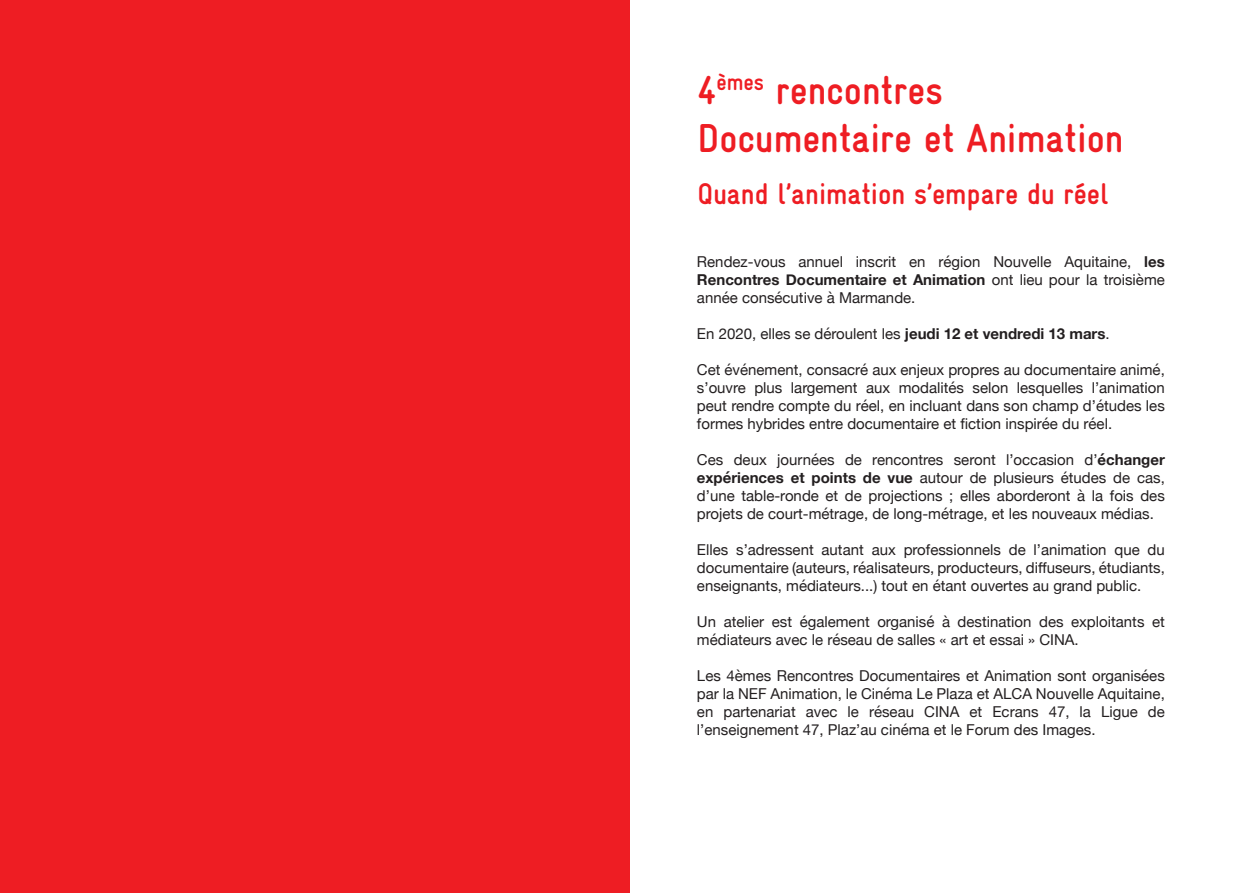
<style>
.page{position:relative;width:1259px;height:893px;background:#fff}
.page>*{position:absolute;margin:0;border:0;box-sizing:border-box;transform-origin:0 0}
.t1{font:700 40.5px "Gravur Condensed";color:#ee1d23}
.t2{font:700 30px "Gravur Condensed";color:#ee1d23}
.t3{font:15px/18px "Helvetica Neue";color:#231f20;text-align:justify}
.s1{font-weight:700}
</style>
<div class="page">
<div style="left:0;top:0;width:629px;height:893px;background:#ee1d23"></div>
<p class="t1" style="left:697px;top:67px;width:247px">4<sup>èmes</sup> rencontres</p>
<p class="t1" style="left:697px;top:116px;width:427px">Documentaire et Animation</p>
<p class="t2" style="left:697px;top:177px;width:413px">Quand l’animation s’empare du réel</p>
<p class="t3" style="left:697px;top:253px;width:469px">Rendez-vous annuel inscrit en région Nouvelle Aquitaine, <span class="s1">les Rencontres Documentaire et Animation</span> ont lieu pour la troisième année consécutive à Marmande.</p>
<p class="t3" style="left:697px;top:325px;width:414px">En 2020, elles se déroulent les <span class="s1">jeudi 12 et vendredi 13 mars</span>.</p>
<p class="t3" style="left:697px;top:361px;width:469px">Cet événement, consacré aux enjeux propres au documentaire animé, s’ouvre plus largement aux modalités selon lesquelles l’animation peut rendre compte du réel, en incluant dans son champ d’études les formes hybrides entre documentaire et fiction inspirée du réel.</p>
<p class="t3" style="left:697px;top:451px;width:469px">Ces deux journées de rencontres seront l’occasion d’<span class="s1">échanger expériences et points de vue</span> autour de plusieurs études de cas, d’une table-ronde et de projections ; elles aborderont à la fois des projets de court-métrage, de long-métrage, et les nouveaux médias.</p>
<p class="t3" style="left:697px;top:541px;width:469px">Elles s’adressent autant aux professionnels de l’animation que du documentaire (auteurs, réalisateurs, producteurs, diffuseurs, étudiants, enseignants, médiateurs...) tout en étant ouvertes au grand public.</p>
<p class="t3" style="left:697px;top:613px;width:469px">Un atelier est également organisé à destination des exploitants et médiateurs avec le réseau de salles « art et essai » CINA.</p>
<p class="t3" style="left:697px;top:667px;width:469px">Les 4èmes Rencontres Documentaires et Animation sont organisées par la NEF Animation, le Cinéma Le Plaza et ALCA Nouvelle Aquitaine, en partenariat avec le réseau CINA et Ecrans 47, la Ligue de l’enseignement 47, Plaz’au cinéma et le Forum des Images.</p>
</div>
